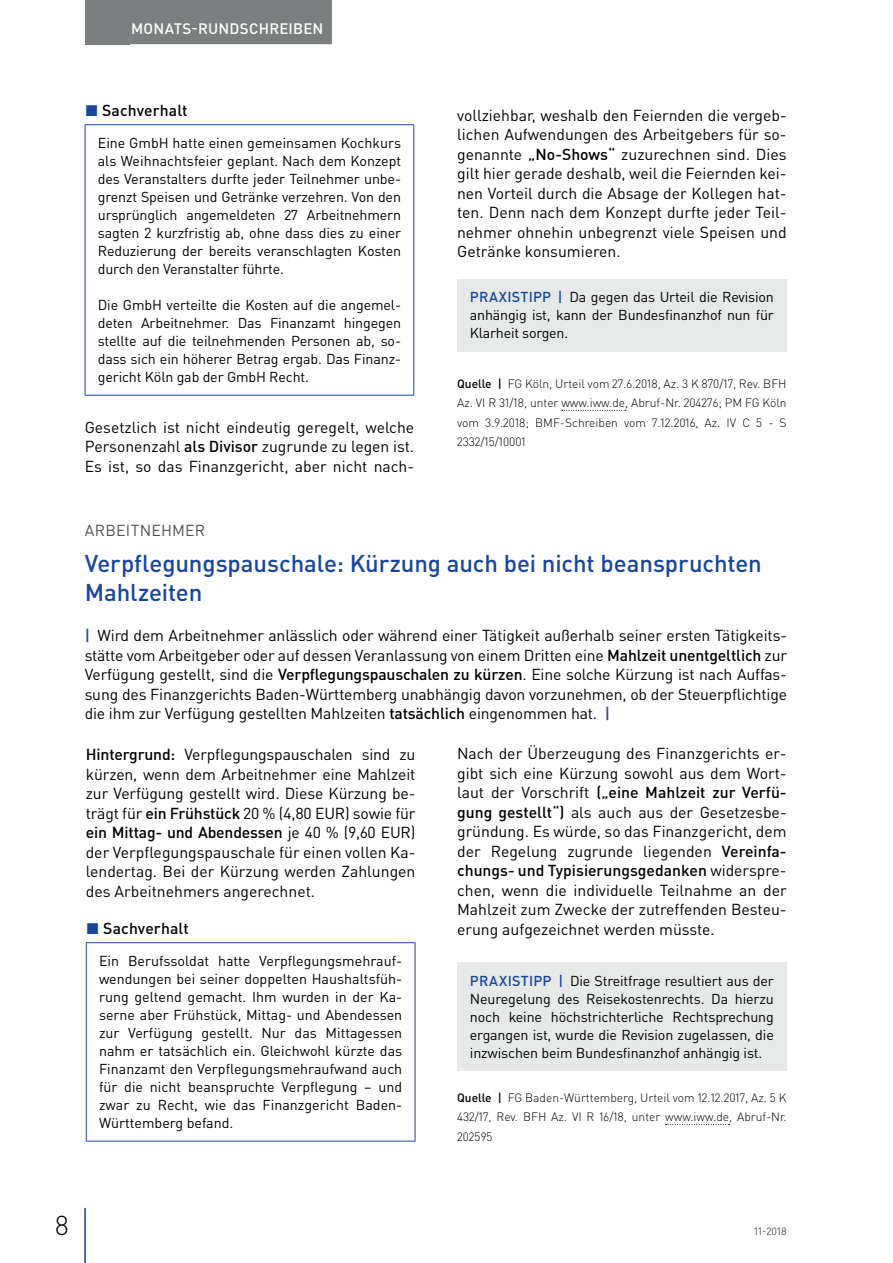
<style>
.page{position:relative;width:893px;height:1263px;background:#fff}
.page>*{position:absolute;margin:0;border:0;box-sizing:border-box;transform-origin:0 0}
.t1{font:300 27px "DIN Pro";color:#000002}
.t2{font:500 24px/28.5px "DIN Pro";letter-spacing:-.005em;color:#18469d}
.t3{font:15.75px/19.5px "DIN Pro";color:#000002;text-align:justify}
.t4{font:500 15.75px "DIN Pro";letter-spacing:.005em;color:#000002}
.t5{font:15.75px "DIN Pro";letter-spacing:.015em;color:#4f5152}
.t6{font:500 15px "DIN Pro";letter-spacing:.015em;color:#fff}
.t7{font:14.25px/18px "DIN Pro";letter-spacing:-.01em;color:#000002;text-align:justify}
.t8{font:300 12px/19.5px "DIN Pro";color:#000002;text-align:justify}
.t9{font:10.5px "DIN Pro";color:#4f5152}
.s1{color:#18469d}
.s2{font-weight:500}
.s3{font-weight:500;color:#18469d}
</style>
<div class="page">
<div style="left:85px;top:0;width:45px;height:44px;background:#7c7f7f"></div>
<hr style="left:84px;top:1208px;width:2px;height:55px;background:#18469d">
<div style="left:122px;top:0;width:210px;height:44px;background:#7c7f7f"></div>
<hr style="left:86px;top:942px;width:329px;height:1px;background:#18469d">
<hr style="left:86px;top:943px;width:1px;height:198px;background:#18469d">
<hr style="left:415px;top:943px;width:1px;height:198px;background:#18469d">
<hr style="left:86px;top:1141px;width:329px;height:1px;background:#18469d">
<svg style="left:666px;top:1124px;width:64px;height:1px"></svg>
<div style="left:457px;top:962px;width:330px;height:109px;background:#e6e9e8"></div>
<hr style="left:85px;top:124px;width:329px;height:1px;background:#18469d">
<hr style="left:85px;top:125px;width:1px;height:270px;background:#18469d">
<hr style="left:413px;top:125px;width:1px;height:270px;background:#18469d">
<hr style="left:85px;top:395px;width:329px;height:1px;background:#18469d">
<svg style="left:562px;top:410px;width:64px;height:1px"></svg>
<div style="left:457px;top:279px;width:330px;height:72px;background:#e6e9e8"></div>
<p class="t6" style="left:131px;top:18px;width:194px">MONATS-RUNDSCHREIBEN</p>
<p class="t4" style="left:85px;top:100px;width:104px"><span class="s1">◼</span> Sachverhalt</p>
<p class="t7" style="left:98px;top:134px;width:305px">Eine GmbH hatte einen gemeinsamen Kochkurs als Weihnachtsfeier geplant. Nach dem Konzept des Veranstalters durfte jeder Teilnehmer unbe&shy;grenzt Speisen und Getränke verzehren. Von den ursprünglich angemeldeten 27 Arbeitnehmern sagten 2 kurzfristig ab, ohne dass dies zu einer Reduzierung der bereits veranschlagten Kosten durch den Veranstalter führte.</p>
<p class="t7" style="left:98px;top:296px;width:305px">Die GmbH verteilte die Kosten auf die angemel&shy;deten Arbeitnehmer. Das Finanzamt hingegen stellte auf die teilnehmenden Personen ab, so&shy;dass sich ein höherer Betrag ergab. Das Finanz&shy;gericht Köln gab der GmbH Recht.</p>
<p class="t3" style="left:85px;top:417px;width:331px">Gesetzlich ist nicht eindeutig geregelt, welche Personenzahl <span class="s2">als Divisor</span> zugrunde zu legen ist.<br>Es ist, so das Finanzgericht, aber nicht nach-</p>
<p class="t3" style="left:457px;top:105px;width:331px">vollziehbar, weshalb den Feiernden die vergeb&shy;lichen Aufwendungen des Arbeitgebers für so&shy;genannte <span class="s2">„No-Shows“</span> zuzurechnen sind. Dies gilt hier gerade deshalb, weil die Feiernden kei&shy;nen Vorteil durch die Absage der Kollegen hat&shy;ten. Denn nach dem Konzept durfte jeder Teil&shy;nehmer ohnehin unbegrenzt viele Speisen und Getränke konsumieren.</p>
<p class="t7" style="left:470px;top:288px;width:306px"><span class="s3">PRAXISTIPP |</span> Da gegen das Urteil die Revision anhängig ist, kann der Bundesfinanzhof nun für Klarheit sorgen.</p>
<p class="t8" style="left:457px;top:373px;width:331px"><span class="s2">Quelle |</span> FG Köln, Urteil vom 27.6.2018, Az. 3 K 870/17, Rev. BFH Az. VI R 31/18, unter www.iww.de, Abruf-Nr. 204276; PM FG Köln vom 3.9.2018; BMF-Schreiben vom 7.12.2016, Az. IV C 5 - S 2332/15/10001</p>
<p class="t5" style="left:85px;top:520px;width:122px">ARBEITNEHMER</p>
<h2 class="t2" style="left:85px;top:548px;width:679px">Verpflegungspauschale: Kürzung auch bei nicht beanspruchten<br>Mahlzeiten</h2>
<p class="t3" style="left:85px;top:625px;width:704px"><span class="s3">|</span> Wird dem Arbeitnehmer anlässlich oder während einer Tätigkeit außerhalb seiner ersten Tätigkeits&shy;stätte vom Arbeitgeber oder auf dessen Veranlassung von einem Dritten eine <span class="s2">Mahlzeit unentgeltlich</span> zur Verfügung gestellt, sind die <span class="s2">Verpflegungspauschalen zu kürzen</span>. Eine solche Kürzung ist nach Auffas&shy;sung des Finanzgerichts Baden-Württemberg unabhängig davon vorzunehmen, ob der Steuerpflichtige die ihm zur Verfügung gestellten Mahlzeiten <span class="s2">tatsächlich</span> eingenommen hat. <span class="s3">|</span></p>
<p class="t3" style="left:86px;top:744px;width:331px"><span class="s2">Hintergrund:</span> Verpflegungspauschalen sind zu kürzen, wenn dem Arbeitnehmer eine Mahlzeit zur Verfügung gestellt wird. Diese Kürzung be&shy;trägt für <span class="s2">ein Frühstück</span> 20 % (4,80 EUR) sowie für <span class="s2">ein Mittag- und Abendessen</span> je 40 % (9,60 EUR) der Verpflegungspauschale für einen vollen Ka&shy;lendertag. Bei der Kürzung werden Zahlungen des Arbeitnehmers angerechnet.</p>
<p class="t4" style="left:86px;top:918px;width:104px"><span class="s1">◼</span> Sachverhalt</p>
<p class="t7" style="left:99px;top:952px;width:305px">Ein Berufssoldat hatte Verpflegungsmehrauf&shy;wendungen bei seiner doppelten Haushaltsfüh&shy;rung geltend gemacht. Ihm wurden in der Ka&shy;serne aber Frühstück, Mittag- und Abendessen zur Verfügung gestellt. Nur das Mittagessen nahm er tatsächlich ein. Gleichwohl kürzte das Finanzamt den Verpflegungsmehraufwand auch für die nicht beanspruchte Verpflegung – und zwar zu Recht, wie das Finanzgericht Baden-Württemberg befand.</p>
<p class="t3" style="left:457px;top:743px;width:331px">Nach der Überzeugung des Finanzgerichts er&shy;gibt sich eine Kürzung sowohl aus dem Wort&shy;laut der Vorschrift <span class="s2">(„eine Mahlzeit zur Verfü&shy;gung gestellt“)</span> als auch aus der Gesetzesbe&shy;gründung. Es würde, so das Finanzgericht, dem der Regelung zugrunde liegenden <span class="s2">Vereinfa&shy;chungs- und Typisierungsgedanken</span> widerspre&shy;chen, wenn die individuelle Teilnahme an der Mahlzeit zum Zwecke der zutreffenden Besteu&shy;erung aufgezeichnet werden müsste.</p>
<p class="t7" style="left:470px;top:971px;width:306px"><span class="s3">PRAXISTIPP |</span> Die Streitfrage resultiert aus der Neuregelung des Reisekostenrechts. Da hierzu noch keine höchstrichterliche Rechtsprechung ergangen ist, wurde die Revision zugelassen, die inzwischen beim Bundesfinanzhof anhängig ist.</p>
<p class="t8" style="left:457px;top:1087px;width:331px"><span class="s2">Quelle |</span> FG Baden-Württemberg, Urteil vom 12.12.2017, Az. 5 K 432/17, Rev. BFH Az. VI R 16/18, unter www.iww.de, Abruf-Nr.<br>202595</p>
<h1 class="t1" style="left:55px;top:1207px;width:16px">8</h1>
<p class="t9" style="left:754px;top:1224px;width:34px">11-2018</p>
</div>
